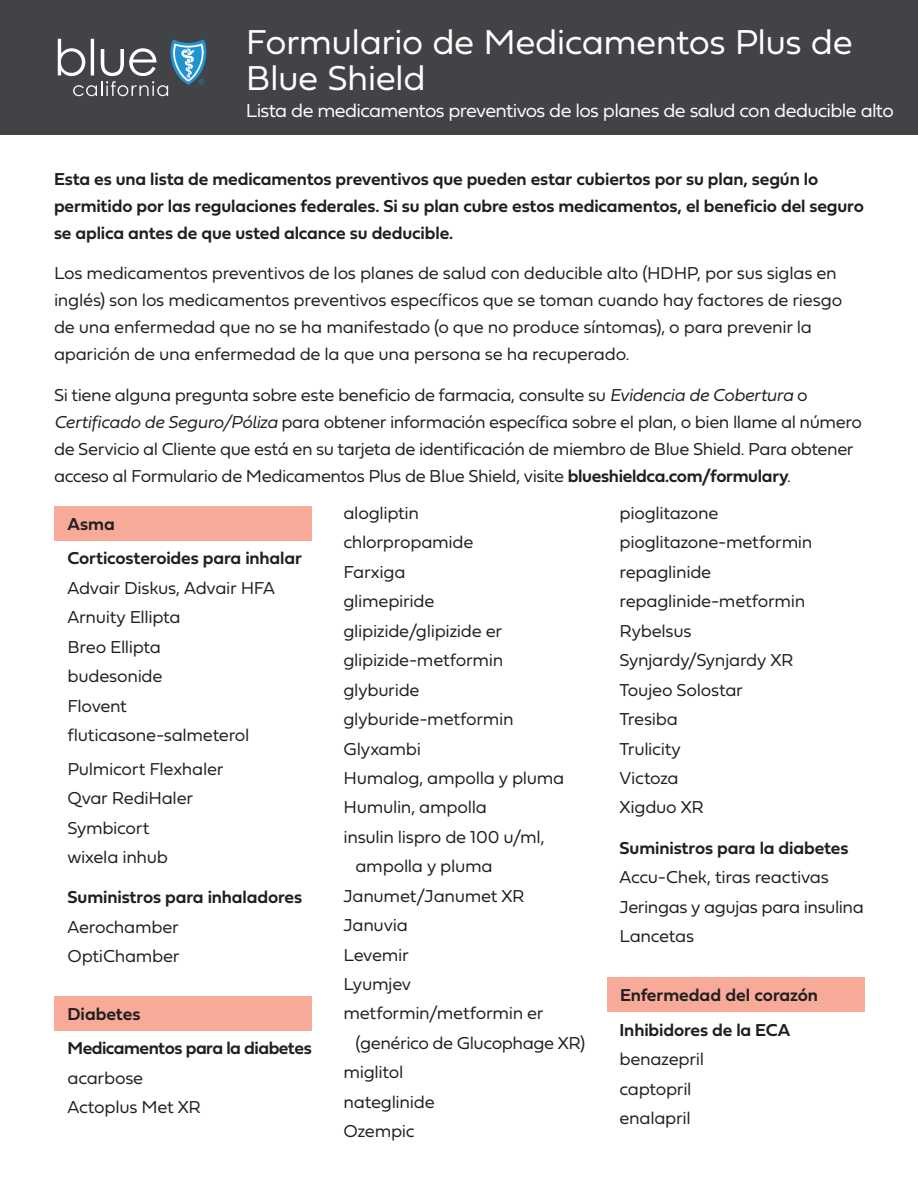
<style>
.page{position:relative;width:918px;height:1188px;background:#fff}
.page>*{position:absolute;margin:0;border:0;box-sizing:border-box;transform-origin:0 0}
.t1{font:300 36px/36px "Fieldwork Geo";letter-spacing:-.015em;color:#fff}
.t2{font:300 19.5px "Fieldwork Geo";letter-spacing:-.035em;color:#fff}
.t3{font:300 18px/29.4px "Fieldwork Geo";letter-spacing:-.02em;color:#231f20}
.t4{font:600 18px/27px "Fieldwork Geo";letter-spacing:-.01em;color:#231f20}
.t5{font:600 18px/34.5px "Fieldwork Geo";letter-spacing:-.03em;color:#231f20}
.s1{font-family:"Fieldwork Hum";font-style:italic}
.s2{font-weight:600}
</style>
<div class="page">
<div style="left:54px;top:507px;width:258px;height:34px;background:#f8aa99"></div>
<div style="left:54px;top:996px;width:258px;height:35px;background:#f8aa99"></div>
<div style="left:0;top:0;width:918px;height:135px;background:#424346"></div>
<svg style="left:58px;top:39px;width:148px;height:57px"></svg>
<div style="left:607px;top:978px;width:258px;height:34px;background:#f8aa99"></div>
<h1 class="t1" style="left:246px;top:22px;width:608px">Formulario de Medicamentos Plus de<br>Blue Shield</h1>
<p class="t2" style="left:246px;top:95px;width:649px">Lista de medicamentos preventivos de los planes de salud con deducible alto</p>
<p class="t4" style="left:54px;top:165px;width:812px">Esta es una lista de medicamentos preventivos que pueden estar cubiertos por su plan, según lo permitido por las regulaciones federales. Si su plan cubre estos medicamentos, el beneficio del seguro se aplica antes de que usted alcance su deducible.</p>
<p class="t3" style="left:54px;top:259px;width:790px;line-height:27px">Los medicamentos preventivos de los planes de salud con deducible alto (HDHP, por sus siglas en inglés) son los medicamentos preventivos específicos que se toman cuando hay factores de riesgo de una enfermedad que no se ha manifestado (o que no produce síntomas), o para prevenir la aparición de una enfermedad de la que una persona se ha recuperado.</p>
<p class="t3" style="left:54px;top:380px;width:809px;line-height:27px">Si tiene alguna pregunta sobre este beneficio de farmacia, consulte su <span class="s1">Evidencia de Cobertura</span> o <span class="s1">Certificado de Seguro/Póliza</span> para obtener información específica sobre el plan, o bien llame al número de Servicio al Cliente que está en su tarjeta de identificación de miembro de Blue Shield. Para obtener acceso al Formulario de Medicamentos Plus de Blue Shield, visite <span class="s2">blueshieldca.com/formulary</span>.</p>
<p class="t4" style="left:68px;top:506px;width:236px;line-height:34.2px">Asma<br>Corticosteroides para inhalar</p>
<p class="t3" style="left:68px;top:572px;width:209px">Advair Diskus, Advair HFA<br>Arnuity Ellipta<br>Breo Ellipta<br>budesonide<br>Flovent fluticasone-salmeterol</p>
<p class="t3" style="left:68px;top:753px;width:158px">Pulmicort Flexhaler<br>Qvar RediHaler<br>Symbicort<br>wixela inhub</p>
<p class="t4" style="left:68px;top:883px;width:236px">Suministros para inhaladores</p>
<p class="t3" style="left:68px;top:911px;width:114px">Aerochamber<br>OptiChamber</p>
<p class="t3" style="left:344px;top:497px;width:77px">alogliptin</p>
<p class="t3" style="left:344px;top:527px;width:132px">chlorpropamide</p>
<p class="t3" style="left:344px;top:556px;width:64px">Farxiga</p>
<p class="t3" style="left:344px;top:586px;width:93px">glimepiride</p>
<p class="t3" style="left:344px;top:615px;width:160px">glipizide/glipizide er</p>
<p class="t3" style="left:344px;top:645px;width:161px">glipizide-metformin</p>
<p class="t3" style="left:344px;top:674px;width:78px">glyburide</p>
<p class="t3" style="left:344px;top:704px;width:172px">glyburide-metformin</p>
<p class="t3" style="left:344px;top:733px;width:79px">Glyxambi</p>
<p class="t3" style="left:344px;top:762px;width:222px">Humalog, ampolla y pluma</p>
<p class="t3" style="left:344px;top:792px;width:145px">Humulin, ampolla</p>
<p class="t3" style="left:344px;top:821px;width:203px">insulin lispro de 100 u/ml,</p>
<p class="t3" style="left:356px;top:851px;width:139px">ampolla y pluma</p>
<p class="t3" style="left:344px;top:880px;width:183px">Janumet/Janumet XR</p>
<p class="t3" style="left:344px;top:910px;width:66px">Januvia</p>
<p class="t3" style="left:344px;top:939px;width:67px">Levemir</p>
<p class="t3" style="left:344px;top:968px;width:69px">Lyumjev</p>
<p class="t3" style="left:344px;top:998px;width:202px">metformin/metformin er</p>
<p class="t3" style="left:356px;top:1027px;width:231px">(genérico de Glucophage XR)</p>
<p class="t3" style="left:344px;top:1057px;width:61px">miglitol</p>
<p class="t3" style="left:344px;top:1086px;width:93px">nateglinide</p>
<p class="t3" style="left:344px;top:1116px;width:73px">Ozempic</p>
<p class="t3" style="left:619px;top:497px;width:195px">pioglitazone pioglitazone-metformin repaglinide repaglinide-metformin<br>Rybelsus<br>Synjardy/Synjardy XR<br>Toujeo Solostar<br>Tresiba<br>Trulicity<br>Victoza<br>Xigduo XR</p>
<p class="t4" style="left:619px;top:834px;width:231px">Suministros para la diabetes</p>
<p class="t3" style="left:619px;top:862px;width:246px">Accu-Chek, tiras reactivas<br>Jeringas y agujas para insulina<br>Lancetas</p>
<p class="t4" style="left:619px;top:977px;width:200px;line-height:35px">Enfermedad del corazón<br>Inhibidores de la ECA</p>
<p class="t3" style="left:619px;top:1044px;width:86px">benazepril captopril enalapril</p>
<p class="t5" style="left:68px;top:996px;width:246px">Diabetes<br>Medicamentos para la diabetes</p>
<p class="t3" style="left:68px;top:1062px;width:135px">acarbose<br>Actoplus Met XR</p>
</div>
